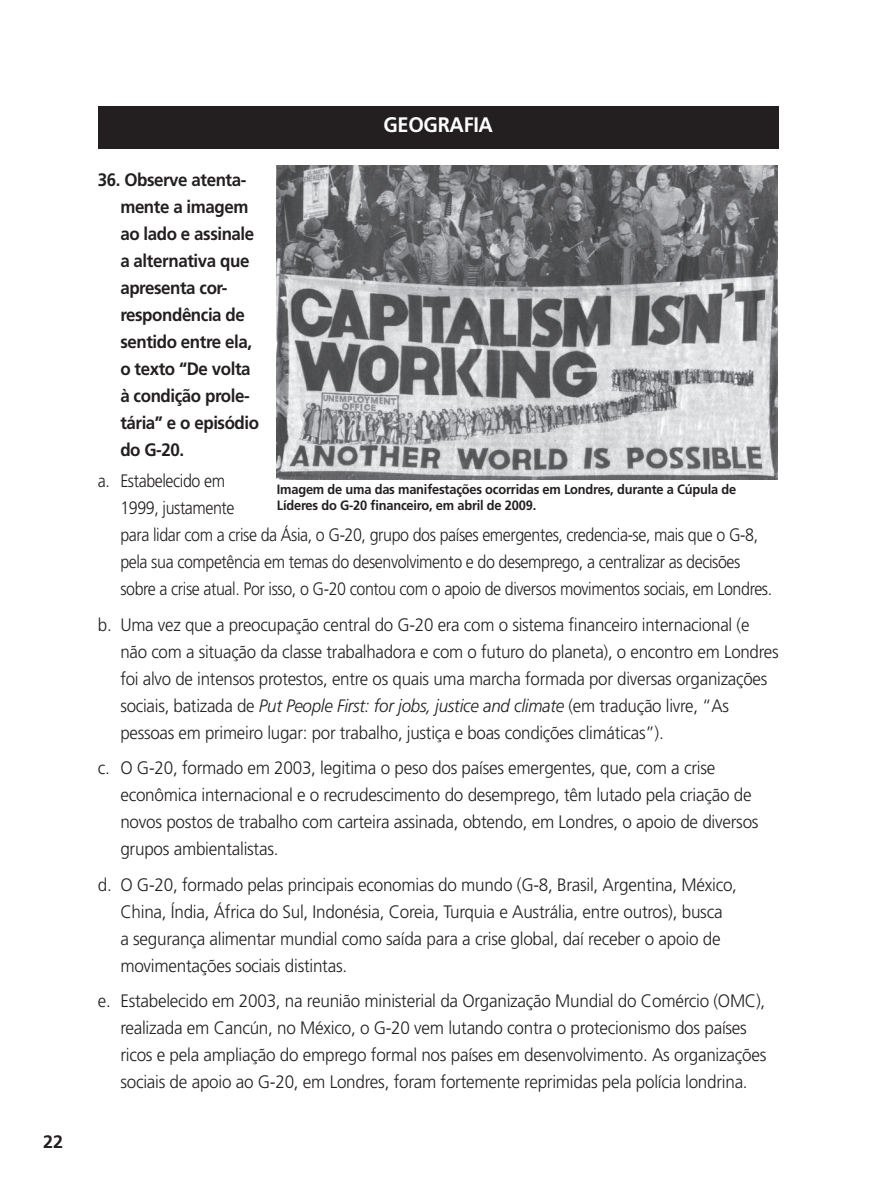
<style>
.page{position:relative;width:885px;height:1191px;background:#fff}
.page>*{position:absolute;margin:0;border:0;box-sizing:border-box;transform-origin:0 0}
.t1{font:700 21px "Frutiger";letter-spacing:-.015em;color:#fff;scale:.95 1}
.t2{font:300 18px/27px "Frutiger";letter-spacing:-.015em;color:#231f20;scale:.95 1}
.t3{font:300 18px/27px "Frutiger";letter-spacing:-.015em;color:#231f20;scale:.94 1}
.t4{font:300 18px/27px "Frutiger";letter-spacing:-.015em;color:#231f20;scale:.89 1}
.t5{font:700 18px/27px "Frutiger";letter-spacing:-.025em;color:#231f20;scale:.94 1}
.t6{font:700 18px "Frutiger";letter-spacing:-.025em;color:#231f20}
.t7{font:700 13.5px/16.5px "Frutiger";letter-spacing:-.015em;color:#231f20;scale:.95 1}
.s1{font-style:italic}
</style>
<div class="page">
<div style="left:98px;top:106px;width:680px;height:43px;background:#231f20"></div>
<img style="left:277px;top:166px;width:500px;height:314px">
<p class="t6" style="left:43px;top:1131px;width:22px">22</p>
<p class="t1" style="left:383px;top:112px;width:117px">GEOGRAFIA</p>
<p class="t5" style="left:120px;top:166px;width:149px;text-indent:-23px">36. Observe atenta&shy;mente a imagem ao lado e assinale a alternativa que apresenta cor&shy;respondência de sentido entre ela, o texto “De volta à condição prole&shy;tária” e o episódio do G-20.</p>
<p class="t4" style="left:120px;top:467px;width:733px;text-indent:-22px">a. Estabelecido em<br>1999, justamente<br>para lidar com a crise da Ásia, o G-20, grupo dos países emergentes, credencia-se, mais que o G-8, pela sua competência em temas do desenvolvimento e do desemprego, a centralizar as decisões sobre a crise atual. Por isso, o G-20 contou com o apoio de diversos movimentos sociais, em Londres.</p>
<p class="t2" style="left:120px;top:611px;width:694px;text-indent:-22px">b. Uma vez que a preocupação central do G-20 era com o sistema financeiro internacional (e não com a situação da classe trabalhadora e com o futuro do planeta), o encontro em Londres foi alvo de intensos protestos, entre os quais uma marcha formada por diversas organizações sociais, batizada de <span class="s1">Put People First: for jobs, justice and climate</span> (em tradução livre, “As pessoas em primeiro lugar: por trabalho, justiça e boas condições climáticas”).</p>
<p class="t2" style="left:120px;top:754px;width:673px;text-indent:-23px">c. O G-20, formado em 2003, legitima o peso dos países emergentes, que, com a crise econômica internacional e o recrudescimento do desemprego, têm lutado pela criação de novos postos de trabalho com carteira assinada, obtendo, em Londres, o apoio de diversos grupos ambientalistas.</p>
<p class="t2" style="left:120px;top:871px;width:650px;text-indent:-23px">d. O G-20, formado pelas principais economias do mundo (G-8, Brasil, Argentina, México, China, Índia, África do Sul, Indonésia, Coreia, Turquia e Austrália, entre outros), busca<br>a segurança alimentar mundial como saída para a crise global, daí receber o apoio de movimentações sociais distintas.</p>
<p class="t3" style="left:120px;top:987px;width:688px;text-indent:-22px">e. Estabelecido em 2003, na reunião ministerial da Organização Mundial do Comércio (OMC), realizada em Cancún, no México, o G-20 vem lutando contra o protecionismo dos países ricos e pela ampliação do emprego formal nos países em desenvolvimento. As organizações sociais de apoio ao G-20, em Londres, foram fortemente reprimidas pela polícia londrina.</p>
<p class="t7" style="left:277px;top:480px;width:485px">Imagem de uma das manifestações ocorridas em Londres, durante a Cúpula de<br>Líderes do G-20 financeiro, em abril de 2009.</p>
</div>
